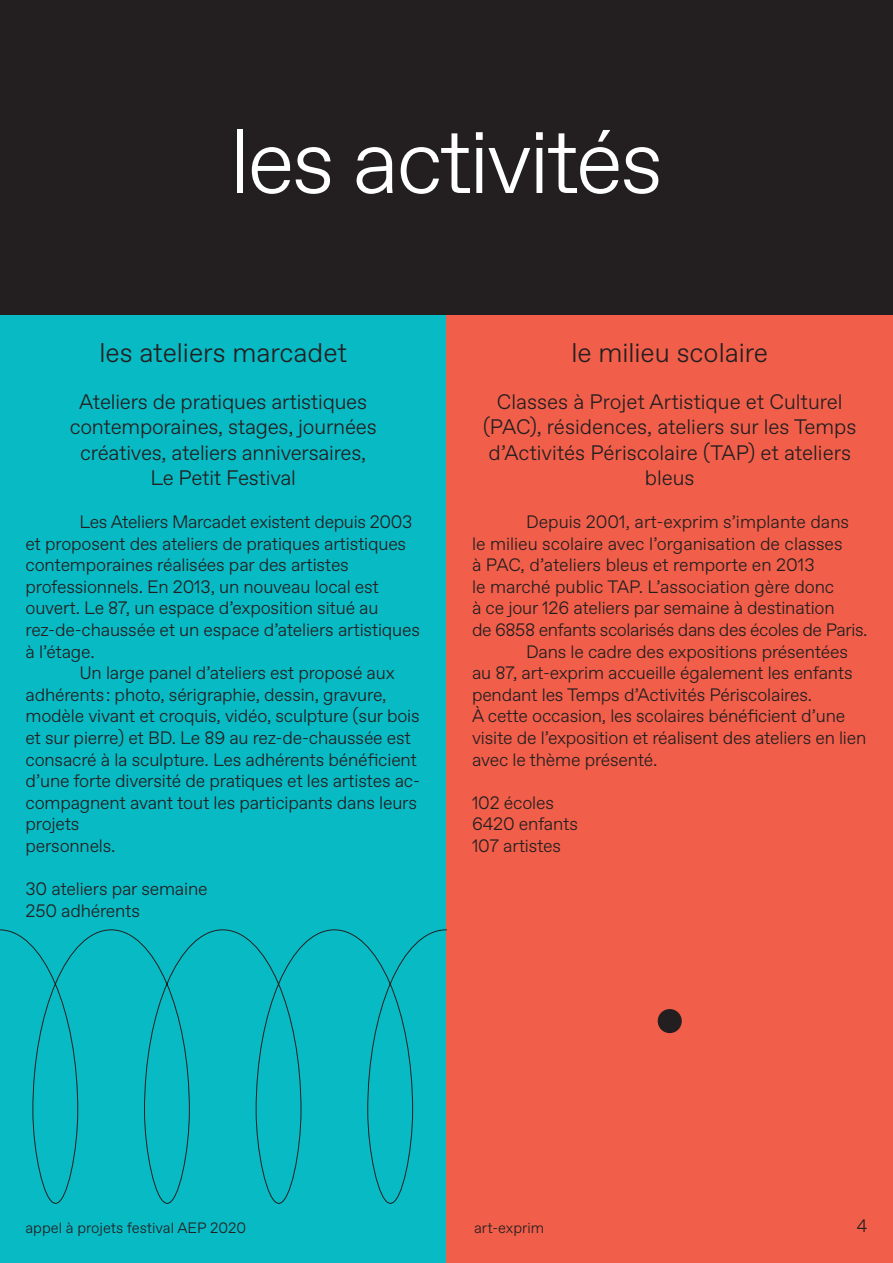
<style>
.page{position:relative;width:893px;height:1263px;background:#fff}
.page>*{position:absolute;margin:0;border:0;box-sizing:border-box;transform-origin:0 0}
.t1{font:300 90px "Favorit Std";letter-spacing:-.03em;color:#fff}
.t2{font:300 27px "Favorit Std";color:#231f20}
.t3{font:300 21px/25.2px "Favorit Std";letter-spacing:-.01em;color:#231f20;text-align:center}
.t4{font:300 18px/21.6px "Favorit Std";letter-spacing:-.01em;color:#231f20}
.t5{font:300 15px "Favorit Std";color:#231f20}
</style>
<div class="page">
<div style="left:0;top:0;width:893px;height:316px;background:#231f20"></div>
<div style="left:0;top:316px;width:446px;height:947px;background:#08bac4"></div>
<div style="left:446px;top:316px;width:447px;height:947px;background:#f15e4a"></div>
<div style="left:658px;top:1009px;width:24px;height:24px;background:#231f20;border-radius:50%"></div>
<svg style="left:0;top:929px;width:445px;height:275px"></svg>
<h1 class="t1" style="left:230px;top:102px;width:435px">les activités</h1>
<h2 class="t2" style="left:99px;top:335px;width:249px">les ateliers marcadet</h2>
<p class="t3" style="left:70px;top:388px;width:309px">Ateliers de pratiques artistiques contemporaines, stages, journées créatives, ateliers anniversaires,<br>Le Petit Festival</p>
<p class="t4" style="left:26px;top:510px;width:396px;text-indent:54px">Les Ateliers Marcadet existent depuis 2003 et proposent des ateliers de pratiques artistiques contemporaines réalisées par des artistes professionnels. En 2013, un nouveau local est ouvert. Le 87, un espace d’exposition situé au rez-de-chaussée et un espace d’ateliers artistiques à l’étage.</p>
<p class="t4" style="left:26px;top:661px;width:396px;text-indent:54px">Un large panel d’ateliers est proposé aux adhérents : photo, sérigraphie, dessin, gravure, modèle vivant et croquis, vidéo, sculpture (sur bois et sur pierre) et BD. Le 89 au rez-de-chaussée est consacré à la sculpture. Les adhérents bénéficient d’une forte diversité de pratiques et les artistes ac&shy;compagnent avant tout les participants dans leurs projets<br>personnels.</p>
<p class="t4" style="left:26px;top:877px;width:184px">30 ateliers par semaine<br>250 adhérents</p>
<h2 class="t2" style="left:571px;top:335px;width:198px">le milieu scolaire</h2>
<p class="t3" style="left:483px;top:388px;width:375px">Classes à Projet Artistique et Culturel (PAC), résidences, ateliers sur les Temps d’Activités Périscolaire (TAP) et ateliers bleus</p>
<p class="t4" style="left:526px;top:510px;width:325px">Depuis 2001, art-exprim s’implante dans</p>
<p class="t4" style="left:472px;top:532px;width:372px">le milieu scolaire avec l’organisation de classes</p>
<p class="t4" style="left:472px;top:553px;width:344px">à PAC, d’ateliers bleus et remporte en 2013</p>
<p class="t4" style="left:472px;top:575px;width:364px">le marché public TAP. L’association gère donc</p>
<p class="t4" style="left:472px;top:597px;width:364px">à ce jour 126 ateliers par semaine à destination</p>
<p class="t4" style="left:472px;top:618px;width:397px">de 6858 enfants scolarisés dans des écoles de Paris.</p>
<p class="t4" style="left:526px;top:640px;width:324px">Dans le cadre des expositions présentées</p>
<p class="t4" style="left:472px;top:661px;width:382px">au 87, art-exprim accueille également les enfants</p>
<p class="t4" style="left:472px;top:683px;width:342px">pendant les Temps d’Activités Périscolaires.</p>
<p class="t4" style="left:472px;top:705px;width:375px">À cette occasion, les scolaires bénéficient d’une</p>
<p class="t4" style="left:472px;top:726px;width:396px">visite de l’exposition et réalisent des ateliers en lien</p>
<p class="t4" style="left:472px;top:748px;width:187px">avec le thème présenté.</p>
<p class="t4" style="left:472px;top:791px;width:107px">102 écoles<br>6420 enfants<br>107 artistes</p>
<p class="t5" style="left:26px;top:1217px;width:222px">appel à projets festival AEP 2020</p>
<p class="t5" style="left:474px;top:1217px;width:72px">art-exprim</p>
<p class="t4" style="left:857px;top:1214px;width:12px">4</p>
</div>
